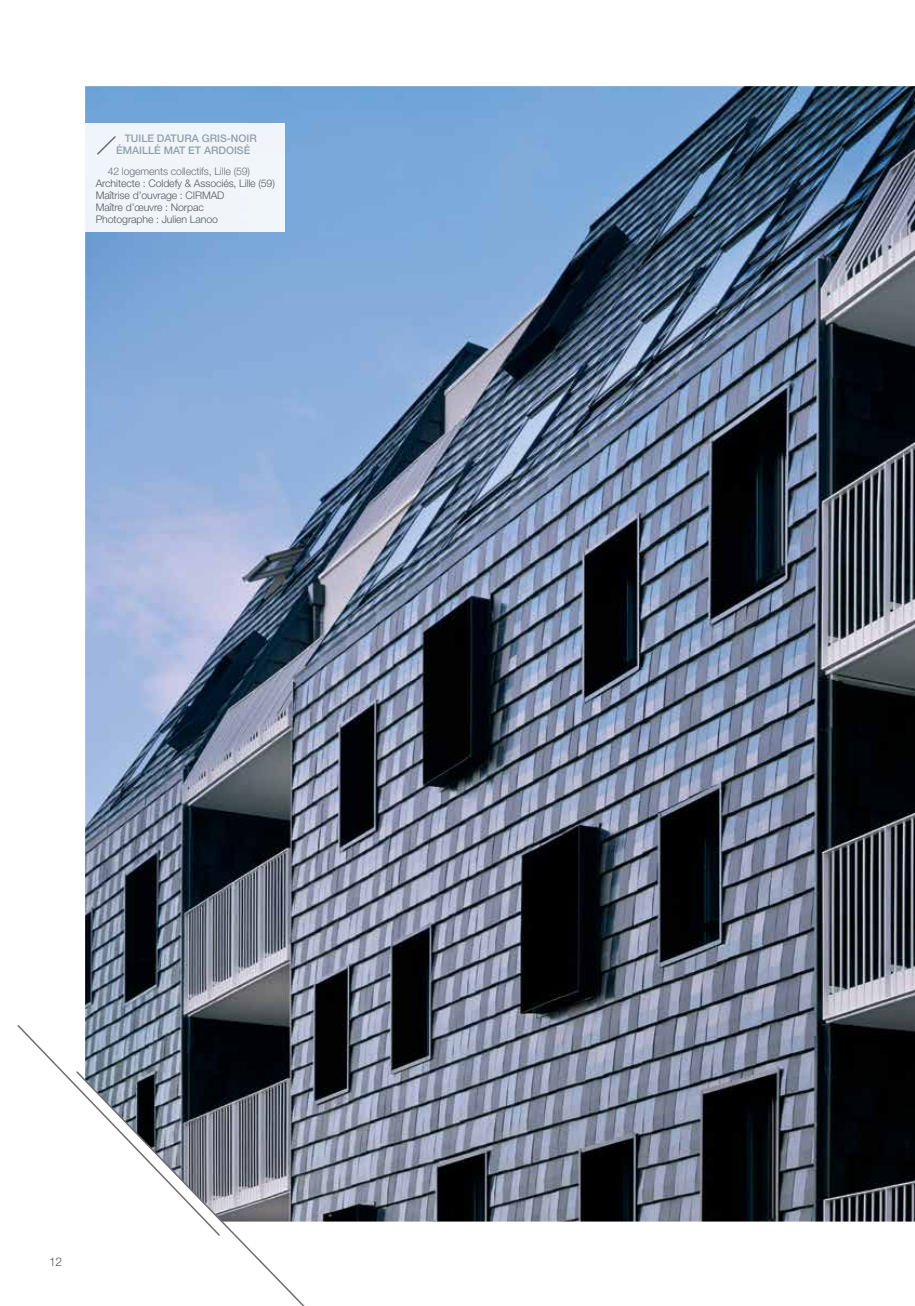
<style>
.page{position:relative;width:915px;height:1306px;background:#fff}
.page>*{position:absolute;margin:0;border:0;box-sizing:border-box;transform-origin:0 0}
.t1{font:300 12px "Helvetica Neue LT Std";color:#58585b}
.t2{font:300 10.5px/12px "Helvetica Neue LT Std";letter-spacing:-.01em;color:#58585b}
.t3{font:500 10.5px/12px "Helvetica Neue LT Std";color:#8fa1aa}
.t4{font:300 10.5px "Helvetica Neue LT Std";letter-spacing:-.01em;color:#6d6e71}
</style>
<div class="page">
<img style="left:85px;top:86px;width:829px;height:1135px">
<svg style="left:17px;top:1023px;width:204px;height:63px"></svg>
<svg style="left:75px;top:1069px;width:277px;height:236px"></svg>
<div style="left:84px;top:123px;width:200px;height:109px;background:#f1f5fa"></div>
<svg style="left:97px;top:136px;width:19px;height:19px"></svg>
<p class="t3" style="left:116px;top:132px;width:142px;text-indent:8px">TUILE DATURA GRIS-NOIR<br>ÉMAILLÉ MAT ET ARDOISÉ</p>
<p class="t4" style="left:108px;top:165px;width:144px">42 logements collectifs, Lille (59)</p>
<p class="t2" style="left:96px;top:177px;width:181px">Architecte : Coldefy &amp; Associés, Lille (59)<br>Maîtrise d’ouvrage : CIRMAD<br>Maître d’œuvre : Norpac<br>Photographe : Julien Lanoo</p>
<p class="t1" style="left:49px;top:1253px;width:14px">12</p>
</div>
